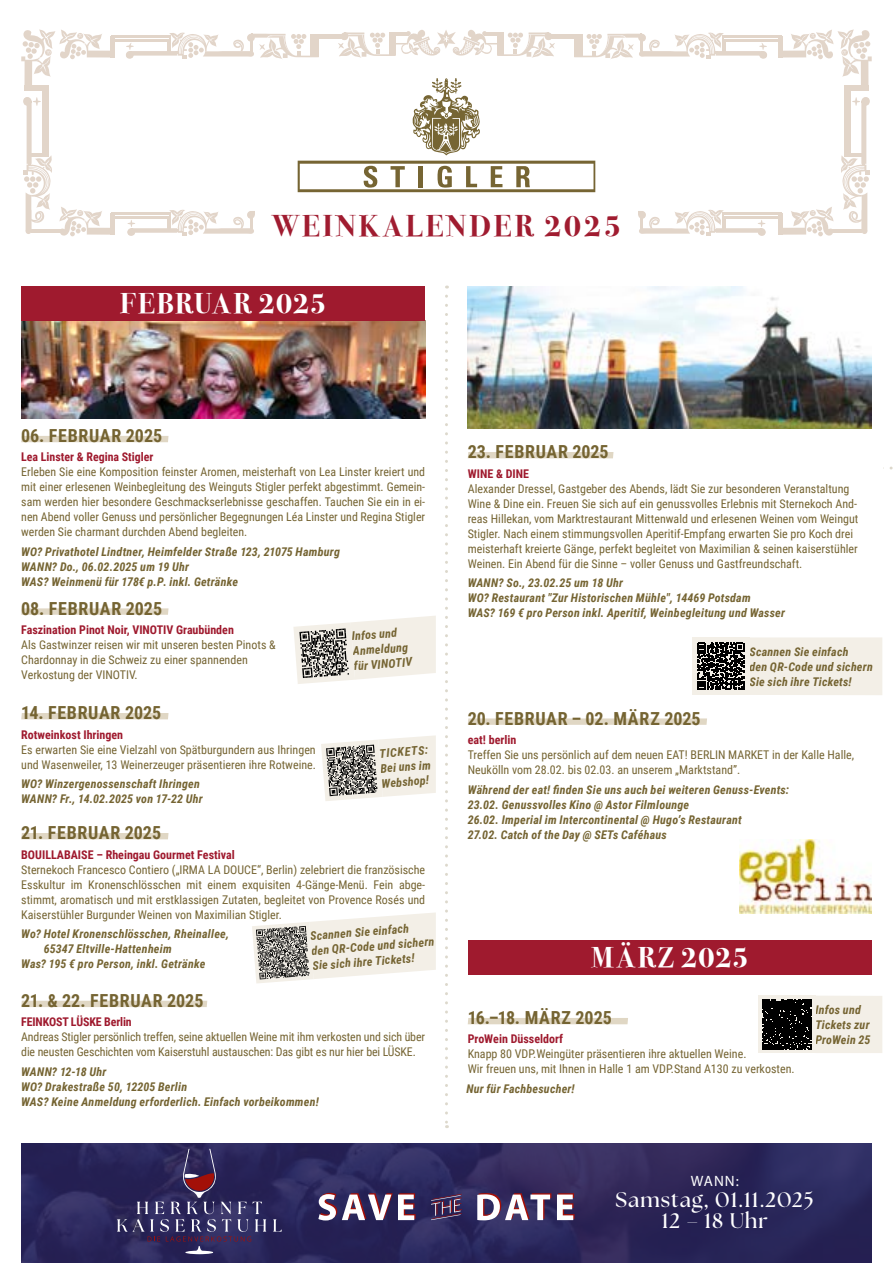
<style>
.page{position:relative;width:893px;height:1263px;background:#fff}
.page>*{position:absolute;margin:0;border:0;box-sizing:border-box;transform-origin:0 0}
.t1{font:700 30px "Bodoni Svty Two ITCTT";letter-spacing:.1em;color:#a01c30}
.t2{font:700 28.5px "Bodoni Svty Two ITCTT";letter-spacing:.045em;color:#fff}
.t3{font:700 28.5px "Bodoni Svty Two ITCTT";letter-spacing:.065em;color:#fff}
.t4{font:700 21px/21px "The Seasons";letter-spacing:.05em;color:#fff;text-align:center}
.t5{font:700 18px "Roboto Condensed";letter-spacing:.025em;color:#756432}
.t6{font:700 18px "Roboto Condensed";color:#756432}
.t7{font:15px "Myriad Pro";color:#fff}
.t8{font:12px/15px "Roboto Condensed";color:#756432}
.t9{font:italic 700 12px/15px "Roboto Condensed";letter-spacing:.015em;color:#756432}
.t10{font:700 12px "Roboto Condensed";color:#9f1a2e}
</style>
<div class="page">
<hr style="left:111px;top:40px;width:58px;height:1px;background:#d9c7b8">
<hr style="left:111px;top:39px;width:59px;height:1px;background:#d9c7b8">
<hr style="left:111px;top:37px;width:59px;height:1px;background:#d9c7b8">
<hr style="left:111px;top:36px;width:59px;height:1px;background:#d9c7b8">
<hr style="left:310px;top:38px;width:33px;height:1px;background:#d9c7b8">
<hr style="left:310px;top:34px;width:33px;height:1px;background:#d9c7b8">
<hr style="left:310px;top:36px;width:32px;height:1px;background:#d9c7b8">
<svg style="left:124px;top:33px;width:195px;height:26px"></svg>
<svg style="left:21px;top:30px;width:94px;height:206px"></svg>
<hr style="left:111px;top:217px;width:58px;height:1px;background:#d9c7b8">
<hr style="left:111px;top:216px;width:59px;height:1px;background:#d9c7b8">
<hr style="left:111px;top:214px;width:59px;height:1px;background:#d9c7b8">
<hr style="left:111px;top:213px;width:59px;height:1px;background:#d9c7b8">
<div style="left:110px;top:213px;width:5px;height:22px;background:#e2d5c9"></div>
<hr style="left:724px;top:40px;width:58px;height:1px;background:#d9c7b8">
<hr style="left:722px;top:39px;width:60px;height:1px;background:#d9c7b8">
<hr style="left:722px;top:37px;width:60px;height:1px;background:#d9c7b8">
<hr style="left:722px;top:36px;width:60px;height:1px;background:#d9c7b8">
<svg style="left:338px;top:30px;width:217px;height:28px"></svg>
<hr style="left:549px;top:38px;width:33px;height:1px;background:#d9c7b8">
<hr style="left:550px;top:34px;width:32px;height:1px;background:#d9c7b8">
<hr style="left:551px;top:36px;width:31px;height:1px;background:#d9c7b8">
<svg style="left:574px;top:33px;width:195px;height:26px"></svg>
<svg style="left:778px;top:30px;width:94px;height:206px"></svg>
<hr style="left:724px;top:217px;width:58px;height:1px;background:#d9c7b8">
<hr style="left:722px;top:216px;width:60px;height:1px;background:#d9c7b8">
<hr style="left:722px;top:214px;width:60px;height:1px;background:#d9c7b8">
<hr style="left:722px;top:213px;width:60px;height:1px;background:#d9c7b8">
<div style="left:778px;top:213px;width:5px;height:22px;background:#e2d5c9"></div>
<svg style="left:126px;top:209px;width:641px;height:27px"></svg>
<svg style="left:298px;top:161px;width:297px;height:31px"></svg>
<svg style="left:412px;top:78px;width:68px;height:77px"></svg>
<div style="left:255px;top:202px;width:383px;height:40px;background:#fff"></div>
<svg style="left:445px;top:296px;width:3px;height:832px"></svg>
<svg style="left:883px;top:467px;width:10px;height:3px"></svg>
<img style="left:21px;top:320px;width:404px;height:99px">
<svg style="left:21px;top:436px;width:148px;height:6px"></svg>
<svg style="left:21px;top:608px;width:148px;height:7px"></svg>
<div style="left:21px;top:286px;width:404px;height:34px;background:#9f1a2e"></div>
<svg style="left:293px;top:616px;width:143px;height:68px"></svg>
<svg style="left:21px;top:713px;width:148px;height:6px"></svg>
<svg style="left:21px;top:833px;width:148px;height:6px"></svg>
<svg style="left:252px;top:912px;width:184px;height:71px"></svg>
<svg style="left:321px;top:735px;width:115px;height:66px"></svg>
<svg style="left:21px;top:1001px;width:186px;height:6px"></svg>
<div style="left:749px;top:637px;width:133px;height:58px;background:#f3efe7"></div>
<div style="left:692px;top:637px;width:57px;height:58px;background:#f3efe7"></div>
<svg style="left:697px;top:643px;width:47px;height:47px"></svg>
<svg style="left:468px;top:452px;width:145px;height:6px"></svg>
<img style="left:468px;top:286px;width:404px;height:143px">
<div style="left:815px;top:995px;width:67px;height:58px;background:#f3efe7"></div>
<svg style="left:758px;top:995px;width:57px;height:58px"></svg>
<div style="left:762px;top:1000px;width:49px;height:49px;background:#000"></div>
<div style="left:468px;top:940px;width:404px;height:34px;background:#9f1a2e"></div>
<svg style="left:468px;top:1018px;width:160px;height:6px"></svg>
<img style="left:740px;top:839px;width:132px;height:74px">
<svg style="left:468px;top:718px;width:239px;height:7px;background:#e2dac9"></svg>
<svg style="left:21px;top:1143px;width:851px;height:120px;background:#2c275b"></svg>
<svg style="left:117px;top:1148px;width:149px;height:106px;background:#3b3362"></svg>
<svg style="left:273px;top:1219px;width:9px;height:12px"></svg>
<svg style="left:318px;top:1193px;width:257px;height:27px"></svg>
<h1 class="t1" style="left:272px;top:201px;width:350px">WEINKALENDER 2025</h1>
<h2 class="t2" style="left:120px;top:280px;width:208px">FEBRUAR 2025</h2>
<h3 class="t5" style="left:21px;top:423px;width:142px">06. FEBRUAR 2025</h3>
<p class="t10" style="left:21px;top:449px;width:134px">Lea Linster &amp; Regina Stigler</p>
<p class="t8" style="left:21px;top:464px;width:405px;text-align:justify">Erleben Sie eine Komposition feinster Aromen, meisterhaft von Lea Linster kreiert und mit einer erlesenen Weinbegleitung des Weinguts Stigler perfekt abgestimmt. Gemein&shy;sam werden hier besondere Geschmackserlebnisse geschaffen. Tauchen Sie ein in ei&shy;nen Abend voller Genuss und persönlicher Begegnungen Léa Linster und Regina Stigler werden Sie charmant durchden Abend begleiten.</p>
<p class="t9" style="left:21px;top:544px;width:320px">WO? Privathotel Lindtner, Heimfelder Straße 123, 21075 Hamburg<br>WANN? Do., 06.02.2025 um 19 Uhr<br>WAS? Weinmenü für 178€ p.P. inkl. Getränke</p>
<h3 class="t5" style="left:21px;top:596px;width:142px">08. FEBRUAR 2025</h3>
<p class="t10" style="left:21px;top:621px;width:214px">Faszination Pinot Noir, VINOTIV Graubünden</p>
<p class="t8" style="left:21px;top:637px;width:256px">Als Gastwinzer reisen wir mit unseren besten Pinots &amp;<br>Chardonnay in die Schweiz zu einer spannenden<br>Verkostung der VINOTIV.</p>
<h3 class="t5" style="left:21px;top:700px;width:142px">14. FEBRUAR 2025</h3>
<p class="t10" style="left:21px;top:726px;width:103px">Rotweinkost Ihringen</p>
<p class="t8" style="left:21px;top:741px;width:296px">Es erwarten Sie eine Vielzahl von Spätburgundern aus Ihringen und Wasenweiler, 13 Weinerzeuger präsentieren ihre Rotweine.</p>
<p class="t9" style="left:21px;top:776px;width:183px">WO? Winzergenossenschaft Ihringen<br>WANN? Fr., 14.02.2025 von 17-22 Uhr</p>
<p class="t9" style="left:351px;top:628px;width:60px;rotate:-4deg">Infos und<br>Anmeldung für VINOTIV</p>
<p class="t9" style="left:379px;top:745px;width:52px;rotate:-4deg">TICKETS:<br>Bei uns im<br>Webshop!</p>
<h3 class="t5" style="left:21px;top:820px;width:141px">21. FEBRUAR 2025</h3>
<p class="t10" style="left:21px;top:846px;width:215px">BOUILLABAISE – Rheingau Gourmet Festival</p>
<p class="t8" style="left:21px;top:861px;width:405px;text-align:justify">Sternekoch Francesco Contiero („IRMA LA DOUCE“, Berlin) zelebriert die französische Esskultur im Kronenschlösschen mit einem exquisiten 4-Gänge-Menü. Fein abge&shy;stimmt, aromatisch und mit erstklassigen Zutaten, begleitet von Provence Rosés und Kaiserstühler Burgunder Weinen von Maximilian Stigler.</p>
<p class="t9" style="left:310px;top:927px;width:125px;rotate:-4deg">Scannen Sie einfach<br>den QR-Code und sichern<br>Sie sich ihre Tickets!</p>
<p class="t9" style="left:21px;top:926px;width:209px">Wo? Hotel Kronenschlösschen, Rheinallee,</p>
<p class="t9" style="left:44px;top:941px;width:130px">65347 Eltville-Hattenheim</p>
<p class="t9" style="left:21px;top:956px;width:186px">Was? 195 € pro Person, inkl. Getränke</p>
<h3 class="t5" style="left:21px;top:988px;width:184px">21. &amp; 22. FEBRUAR 2025</h3>
<p class="t10" style="left:21px;top:1013px;width:112px">FEINKOST LÜSKE Berlin</p>
<p class="t8" style="left:21px;top:1029px;width:405px">Andreas Stigler persönlich treffen, seine aktuellen Weine mit ihm verkosten und sich über die neusten Geschichten vom Kaiserstuhl austauschen: Das gibt es nur hier bei LÜSKE.</p>
<p class="t9" style="left:21px;top:1064px;width:299px">WANN? 12-18 Uhr<br>WO? Drakestraße 50, 12205 Berlin<br>WAS? Keine Anmeldung erforderlich. Einfach vorbeikommen!</p>
<h3 class="t5" style="left:468px;top:439px;width:142px">23. FEBRUAR 2025</h3>
<p class="t10" style="left:468px;top:465px;width:63px">WINE &amp; DINE</p>
<p class="t8" style="left:468px;top:480px;width:392px">Alexander Dressel, Gastgeber des Abends, lädt Sie zur besonderen Veranstaltung Wine &amp; Dine ein. Freuen Sie sich auf ein genussvolles Erlebnis mit Sternekoch And&shy;reas Hillekan, vom Marktrestaurant Mittenwald und erlesenen Weinen vom Weingut Stigler. Nach einem stimmungsvollen Aperitif-Empfang erwarten Sie pro Koch drei meisterhaft kreierte Gänge, perfekt begleitet von Maximilian &amp; seinen kaiserstühler Weinen. Ein Abend für die Sinne – voller Genuss und Gastfreundschaft.</p>
<p class="t9" style="left:468px;top:575px;width:319px">WANN? So., 23.02.25 um 18 Uhr<br>WO? Restaurant "Zur Historischen Mühle", 14469 Potsdam<br>WAS? 169 € pro Person inkl. Aperitif, Weinbegleitung und Wasser</p>
<p class="t9" style="left:749px;top:644px;width:125px">Scannen Sie einfach<br>den QR-Code und sichern<br>Sie sich ihre Tickets!</p>
<h3 class="t5" style="left:468px;top:706px;width:234px">20. FEBRUAR – 02. MÄRZ 2025</h3>
<p class="t10" style="left:468px;top:731px;width:50px">eat! berlin</p>
<p class="t8" style="left:468px;top:747px;width:388px">Treffen Sie uns persönlich auf dem neuen EAT! BERLIN MARKET in der Kalle Halle,<br>Neukölln vom 28.02. bis 02.03. an unserem „Marktstand”.</p>
<p class="t9" style="left:468px;top:781px;width:323px">Während der eat! finden Sie uns auch bei weiteren Genuss-Events:<br>23.02. Genussvolles Kino @ Astor Filmlounge<br>26.02. Imperial im Intercontinental @ Hugo’s Restaurant<br>27.02. Catch of the Day @ SETs Caféhaus</p>
<h2 class="t3" style="left:591px;top:934px;width:159px">MÄRZ 2025</h2>
<h3 class="t6" style="left:468px;top:1005px;width:146px">16.–18. MÄRZ 2025</h3>
<p class="t10" style="left:468px;top:1031px;width:97px">ProWein Düsseldorf</p>
<p class="t8" style="left:468px;top:1046px;width:328px">Knapp 80 VDP.Weingüter präsentieren ihre aktuellen Weine.<br>Wir freuen uns, mit Ihnen in Halle 1 am VDP.Stand A130 zu verkosten.</p>
<p class="t9" style="left:466px;top:1081px;width:110px">Nur für Fachbesucher!</p>
<p class="t9" style="left:815px;top:1002px;width:57px">Infos und<br>Tickets zur<br>ProWein 25</p>
<p class="t7" style="left:691px;top:1172px;width:49px">WANN:</p>
<h3 class="t4" style="left:616px;top:1189px;width:200px">Samstag, 01.11.2025<br>12 – 18 Uhr</h3>
</div>
